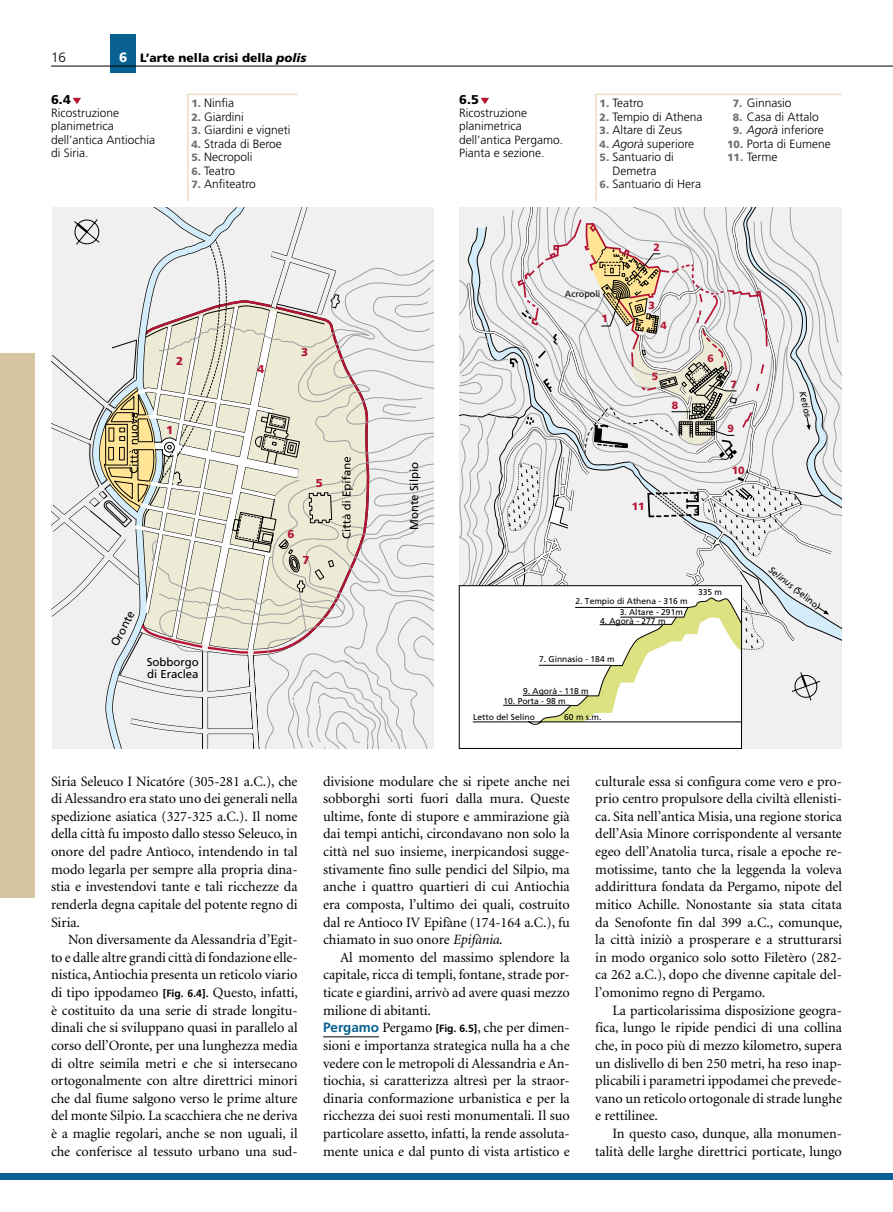
<style>
.page{position:relative;width:893px;height:1212px;background:#fff}
.page>*{position:absolute;margin:0;border:0;box-sizing:border-box;transform-origin:0 0}
.Ciclo-Città_testo_co{font:14.25px/17.7px "Minion";letter-spacing:-.005em;color:#000;text-align:justify}
.Ciclo-Città_testo{font:14.25px/17.7px "Minion";letter-spacing:-.005em;color:#000;text-align:justify}
.t1{font:300 13.5px "Frutiger";color:#000}
.Dida_1numero{font:900 12.75px "Frutiger";color:#000}
.Legenda_1cifra{font:300 12px/13.5px "Frutiger";color:#000;text-align:center}
.Dida_2testo{font:300 12px/13.5px "Frutiger";color:#000}
.Legenda_2cifre{font:300 12px "Frutiger";color:#000}
.t2{font:900 12px "Frutiger";color:#000}
.t3{font:11.4px/11.4px "Frutiger";color:#000}
.t4{font:900 11.4px "Frutiger";color:#b51434}
.t5{font:900 10.5px "Frutiger";color:#b51434}
.t6{font:9px "Frutiger";color:#000}
.t7{font:italic 9px "Frutiger";color:#000}
.t8{font:8.55px/15.3px "Frutiger";color:#000}
.s1{font-size:13.5px;color:#fff}
.s2{font-style:italic}
.s3{font-weight:900;font-size:10.5px;color:#707172}
.s4{font-family:"Frutiger";font-weight:700;font-size:10.5px}
.s5{font-family:"Frutiger";font-weight:700;font-size:13.5px;color:#086192}
</style>
<div class="page">
<div style="left:111px;top:34px;width:25px;height:38px;background:#086192"></div>
<hr style="left:51px;top:66px;width:842px;height:1px;background:#000">
<div style="left:0;top:353px;width:34px;height:544px;background:#d6c7a2"></div>
<div style="left:0;top:1174px;width:893px;height:6px;background:#086192"></div>
<hr style="left:323px;top:1036px;width:56px;height:1px;background:#000">
<svg style="left:459px;top:93px;width:383px;height:632px"></svg>
<svg style="left:52px;top:93px;width:382px;height:655px"></svg>
<div style="left:459px;top:585px;width:283px;height:164px;border:1px solid #000"></div>
<p class="t1" style="left:51px;top:49px;width:17px">16</p>
<p class="t2" style="left:119px;top:50px;width:189px"><span class="s1">6</span> L’arte nella crisi della <span class="s2">polis</span></p>
<p class="Dida_1numero" style="left:51px;top:92px;width:22px">6.4</p>
<p class="Dida_2testo" style="left:51px;top:106px;width:106px">Ricostruzione planimetrica dell’antica Antiochia di Siria.</p>
<p class="Legenda_1cifra" style="left:191px;top:96px;width:44px"><span class="s3">1.</span> Ninfia</p>
<p class="Legenda_1cifra" style="left:191px;top:110px;width:54px"><span class="s3">2.</span> Giardini</p>
<p class="Legenda_1cifra" style="left:191px;top:123px;width:101px"><span class="s3">3.</span> Giardini e vigneti</p>
<p class="Legenda_1cifra" style="left:191px;top:137px;width:92px"><span class="s3">4.</span> Strada di Beroe</p>
<p class="Legenda_1cifra" style="left:191px;top:150px;width:63px"><span class="s3">5.</span> Necropoli</p>
<p class="Legenda_1cifra" style="left:191px;top:164px;width:45px"><span class="s3">6.</span> Teatro</p>
<p class="Legenda_1cifra" style="left:191px;top:177px;width:66px"><span class="s3">7.</span> Anfiteatro</p>
<p class="t4" style="left:176px;top:355px;width:9px">2</p>
<p class="t4" style="left:166px;top:423px;width:9px">1</p>
<p class="t3" style="left:109px;top:643px;width:40px;rotate:-63deg">Oronte</p>
<p class="t4" style="left:257px;top:362px;width:9px">4</p>
<p class="t4" style="left:301px;top:345px;width:9px">3</p>
<p class="t4" style="left:316px;top:476px;width:9px">5</p>
<p class="t4" style="left:287px;top:527px;width:9px">6</p>
<p class="t4" style="left:302px;top:553px;width:9px">7</p>
<p class="t3" style="left:147px;top:656px;width:54px">Sobborgo di Eraclea</p>
<p class="t3" style="left:408px;top:530px;width:70px;rotate:-90deg">Monte Silpio</p>
<p class="Dida_1numero" style="left:459px;top:92px;width:21px">6.5</p>
<p class="Dida_2testo" style="left:459px;top:106px;width:106px">Ricostruzione planimetrica dell’antica Pergamo.<br>Pianta e sezione.</p>
<p class="Legenda_1cifra" style="left:600px;top:96px;width:45px"><span class="s3">1.</span> Teatro</p>
<p class="Legenda_1cifra" style="left:600px;top:110px;width:104px"><span class="s3">2.</span> Tempio di Athena</p>
<p class="Legenda_1cifra" style="left:600px;top:123px;width:84px"><span class="s3">3.</span> Altare di Zeus</p>
<p class="Legenda_1cifra" style="left:600px;top:137px;width:96px"><span class="s3">4.</span> <span class="s2">Agorà</span> superiore</p>
<p class="Legenda_1cifra" style="left:600px;top:150px;width:76px"><span class="s3">5.</span> Santuario di<br>Demetra</p>
<p class="Legenda_1cifra" style="left:600px;top:177px;width:103px"><span class="s3">6.</span> Santuario di Hera</p>
<p class="Legenda_2cifre" style="left:733px;top:96px;width:60px"><span class="s3">7.</span> Ginnasio</p>
<p class="Legenda_2cifre" style="left:733px;top:110px;width:87px"><span class="s3">8.</span> Casa di Attalo</p>
<p class="Legenda_2cifre" style="left:733px;top:123px;width:93px"><span class="s3">9.</span> <span class="s2">Agorà</span> inferiore</p>
<p class="Legenda_2cifre" style="left:727px;top:137px;width:105px"><span class="s3">10.</span> Porta di Eumene</p>
<p class="Legenda_2cifre" style="left:727px;top:150px;width:52px"><span class="s3">11.</span> Terme</p>
<p class="t6" style="left:565px;top:289px;width:37px">Acropoli</p>
<p class="t5" style="left:602px;top:312px;width:8px">1</p>
<p class="t5" style="left:653px;top:241px;width:8px">2</p>
<p class="t5" style="left:648px;top:299px;width:8px">3</p>
<p class="t5" style="left:661px;top:319px;width:8px">4</p>
<p class="t5" style="left:652px;top:370px;width:8px">5</p>
<p class="t5" style="left:672px;top:399px;width:8px">8</p>
<p class="t5" style="left:632px;top:500px;width:14px">11</p>
<p class="t5" style="left:707px;top:352px;width:8px">6</p>
<p class="t5" style="left:730px;top:377px;width:8px">7</p>
<p class="t5" style="left:728px;top:422px;width:8px">9</p>
<p class="t5" style="left:732px;top:463px;width:14px">10</p>
<p class="t7" style="left:808px;top:390px;width:28px;rotate:77deg">Ketios</p>
<p class="t8" style="left:575px;top:593px;width:114px">2. Tempio di Athena - 316 m</p>
<p class="t8" style="left:620px;top:604px;width:65px">3. Altare - 291m</p>
<p class="t8" style="left:600px;top:613px;width:67px">4. Agorà - 277 m</p>
<p class="t8" style="left:539px;top:651px;width:77px">7. Ginnasio - 184 m</p>
<p class="t8" style="left:523px;top:684px;width:67px">9. Agorà - 118 m</p>
<p class="t8" style="left:473px;top:694px;width:94px;text-indent:30px">10. Porta - 98 m<br>Letto del Selino</p>
<p class="t8" style="left:564px;top:709px;width:39px">60 m s.m.</p>
<p class="t8" style="left:698px;top:584px;width:26px">335 m</p>
<p class="t6" style="left:773px;top:564px;width:65px;rotate:38deg"><span class="s2">Selinus</span> (Selino)</p>
<p class="Ciclo-Città_testo" style="left:51px;top:773px;width:248px">Siria Seleuco I Nicatóre (305-281 a.C.), che di Alessandro era stato uno dei generali nella spedizione asiatica (327-325 a.C.). Il nome della città fu imposto dallo stesso Seleuco, in onore del padre Antìoco, intendendo in tal modo legarla per sempre alla propria dina&shy;stia e investendovi tante e tali ricchezze da renderla degna capitale del potente regno di Siria.</p>
<p class="Ciclo-Città_testo_co" style="left:51px;top:931px;width:249px;text-indent:17px">Non diversamente da Alessandria d’Egit&shy;to e dalle altre grandi città di fondazione elle&shy;nistica, Antiochia presenta un reticolo viario di tipo ippodameo <span class="s4">[Fig. 6.4]</span>. Questo, infatti, è costituito da una serie di strade longitu&shy;dinali che si sviluppano quasi in parallelo al corso dell’Oronte, per una lunghezza media di oltre seimila metri e che si intersecano ortogonalmente con altre direttrici minori che dal fiume salgono verso le prime alture del monte Silpio. La scacchiera che ne deriva è a maglie regolari, anche se non uguali, il che conferisce al tessuto urbano una sud-</p>
<p class="Ciclo-Città_testo_co" style="left:323px;top:773px;width:248px">divisione modulare che si ripete anche nei sobborghi sorti fuori dalla mura. Queste ultime, fonte di stupore e ammirazione già dai tempi antichi, circondavano non solo la città nel suo insieme, inerpicandosi sugge&shy;stivamente fino sulle pendici del Silpio, ma anche i quattro quartieri di cui Antiochia era composta, l’ultimo dei quali, costruito dal re Antioco IV Epifàne (174-164 a.C.), fu chiamato in suo onore <span class="s2">Epifània</span>.</p>
<p class="Ciclo-Città_testo_co" style="left:323px;top:949px;width:248px;text-indent:17px">Al momento del massimo splendore la capitale, ricca di templi, fontane, strade por&shy;ticate e giardini, arrivò ad avere quasi mezzo milione di abitanti.</p>
<p class="Ciclo-Città_testo" style="left:323px;top:1019px;width:248px"><span class="s5">Pergamo</span> Pergamo <span class="s4">[Fig. 6.5]</span>, che per dimen&shy;sioni e importanza strategica nulla ha a che vedere con le metropoli di Alessandria e An&shy;tiochia, si caratterizza altresì per la straor&shy;dinaria conformazione urbanistica e per la ricchezza dei suoi resti monumentali. Il suo particolare assetto, infatti, la rende assoluta&shy;mente unica e dal punto di vista artistico e</p>
<p class="Ciclo-Città_testo" style="left:595px;top:773px;width:249px">culturale essa si configura come vero e pro&shy;prio centro propulsore della civiltà ellenisti&shy;ca. Sita nell’antica Misia, una regione storica dell’Asia Minore corrispondente al versante egeo dell’Anatolia turca, risale a epoche re&shy;motissime, tanto che la leggenda la voleva addirittura fondata da Pergamo, nipote del mitico Achille. Nonostante sia stata citata da Senofonte fin dal 399 a.C., comunque, la città iniziò a prosperare e a strutturarsi in modo organico solo sotto Filetèro (282- ca 262 a.C.), dopo che divenne capitale del&shy;l’omonimo regno di Pergamo.</p>
<p class="Ciclo-Città_testo_co" style="left:595px;top:1002px;width:248px;text-indent:17px">La particolarissima disposizione geogra&shy;fica, lungo le ripide pendici di una collina che, in poco più di mezzo kilometro, supera un dislivello di ben 250 metri, ha reso inap&shy;plicabili i parametri ippodamei che prevede&shy;vano un reticolo ortogonale di strade lunghe e rettilinee.</p>
<p class="Ciclo-Città_testo_co" style="left:595px;top:1125px;width:248px;text-align:right">In questo caso, dunque, alla monumen&shy;talità delle larghe direttrici porticate, lungo</p>
</div>
